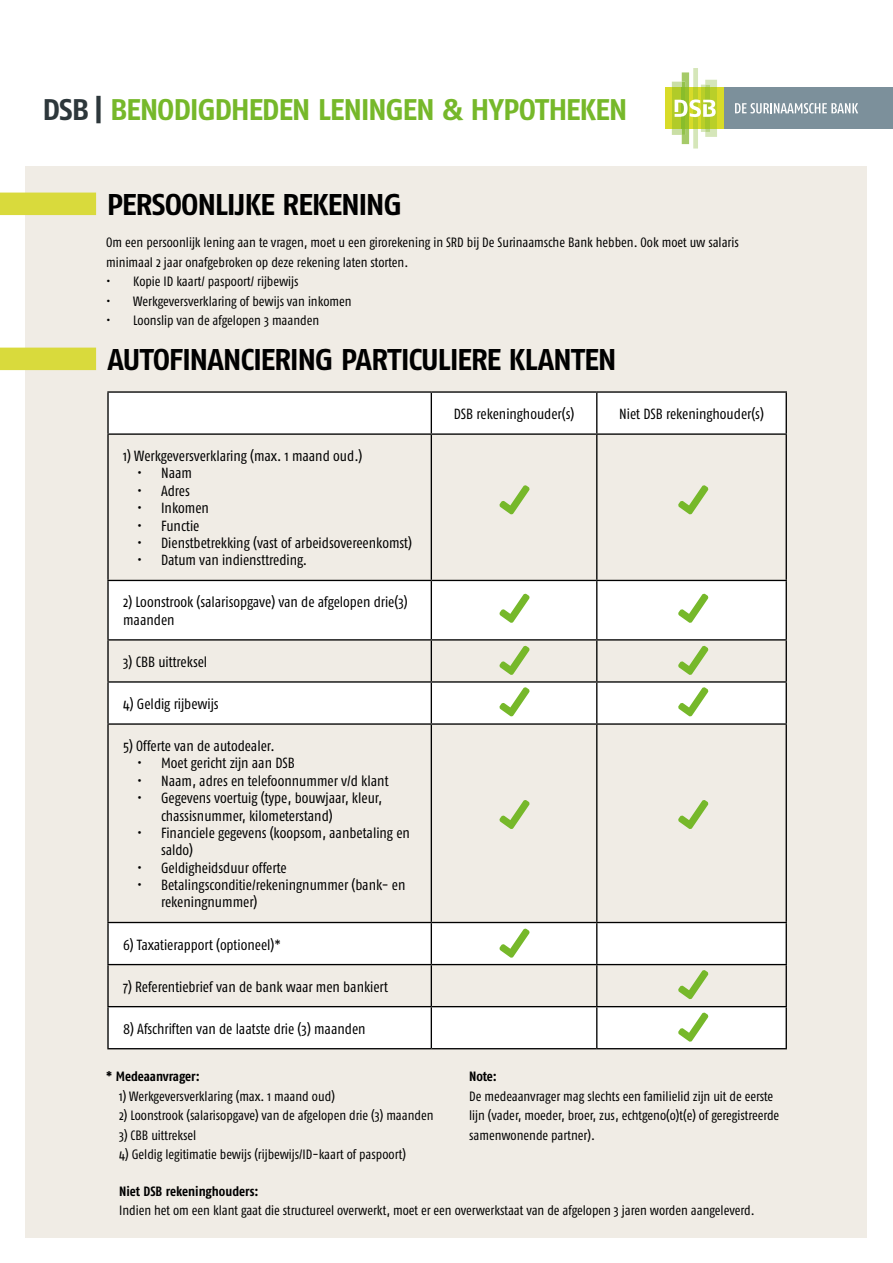
<style>
.page{position:relative;width:893px;height:1263px;background:#fff}
.page>*{position:absolute;margin:0;border:0;box-sizing:border-box;transform-origin:0 0}
.t1{font:700 30px "Fago No";letter-spacing:-.04em;color:#000}
.t2{font:700 29.85px "Fago No";letter-spacing:-.04em;color:#76b82a}
.t3{font:14.7px/17.4px "Fago Co";color:#000}
.t4{font:13.5px/19.5px "Fago Co";color:#000}
.t5{font:700 13.5px "Fago Co";letter-spacing:-.005em;color:#000}
.s1{color:#2d373b}
</style>
<div class="page">
<div style="left:26px;top:166px;width:841px;height:1071px;background:#f0ece5"></div>
<div style="left:666px;top:88px;width:58px;height:41px;background:#d8db29"></div>
<div style="left:724px;top:88px;width:169px;height:41px;background:#7c909b"></div>
<svg style="left:735px;top:103px;width:123px;height:10px"></svg>
<svg style="left:672px;top:68px;width:45px;height:81px"></svg>
<div style="left:0;top:193px;width:96px;height:22px;background:#d9da3c"></div>
<svg style="left:109px;top:393px;width:677px;height:655px"></svg>
<hr style="left:107px;top:391px;width:324px;height:2px;background:#000">
<hr style="left:107px;top:393px;width:2px;height:40px;background:#000">
<hr style="left:431px;top:391px;width:166px;height:2px;background:#000">
<hr style="left:431px;top:393px;width:1px;height:40px;background:#000">
<hr style="left:597px;top:391px;width:190px;height:2px;background:#000">
<hr style="left:596px;top:393px;width:1px;height:40px;background:#000">
<hr style="left:786px;top:393px;width:1px;height:40px;background:#000">
<hr style="left:107px;top:433px;width:324px;height:2px;background:#000">
<hr style="left:107px;top:435px;width:2px;height:145px;background:#000">
<hr style="left:431px;top:433px;width:166px;height:2px;background:#000">
<hr style="left:431px;top:435px;width:1px;height:145px;background:#000">
<hr style="left:597px;top:433px;width:190px;height:2px;background:#000">
<hr style="left:596px;top:435px;width:1px;height:145px;background:#000">
<hr style="left:786px;top:435px;width:1px;height:145px;background:#000">
<hr style="left:107px;top:580px;width:324px;height:1px;background:#000">
<hr style="left:107px;top:581px;width:2px;height:58px;background:#000">
<hr style="left:431px;top:580px;width:166px;height:1px;background:#000">
<hr style="left:431px;top:581px;width:1px;height:58px;background:#000">
<hr style="left:597px;top:580px;width:190px;height:1px;background:#000">
<hr style="left:596px;top:581px;width:1px;height:58px;background:#000">
<hr style="left:786px;top:581px;width:1px;height:58px;background:#000">
<hr style="left:107px;top:639px;width:324px;height:1px;background:#000">
<hr style="left:107px;top:640px;width:2px;height:41px;background:#000">
<hr style="left:431px;top:639px;width:166px;height:1px;background:#000">
<hr style="left:431px;top:640px;width:1px;height:41px;background:#000">
<hr style="left:597px;top:639px;width:190px;height:1px;background:#000">
<hr style="left:596px;top:640px;width:1px;height:41px;background:#000">
<hr style="left:786px;top:640px;width:1px;height:41px;background:#000">
<hr style="left:107px;top:681px;width:324px;height:2px;background:#000">
<hr style="left:107px;top:683px;width:2px;height:40px;background:#000">
<hr style="left:431px;top:681px;width:166px;height:2px;background:#000">
<hr style="left:431px;top:683px;width:1px;height:40px;background:#000">
<hr style="left:597px;top:681px;width:190px;height:2px;background:#000">
<hr style="left:596px;top:683px;width:1px;height:40px;background:#000">
<hr style="left:786px;top:683px;width:1px;height:40px;background:#000">
<hr style="left:107px;top:723px;width:324px;height:2px;background:#000">
<hr style="left:107px;top:725px;width:2px;height:197px;background:#000">
<hr style="left:431px;top:723px;width:166px;height:2px;background:#000">
<hr style="left:431px;top:725px;width:1px;height:197px;background:#000">
<hr style="left:597px;top:723px;width:190px;height:2px;background:#000">
<hr style="left:596px;top:725px;width:1px;height:197px;background:#000">
<hr style="left:786px;top:725px;width:1px;height:197px;background:#000">
<hr style="left:107px;top:922px;width:324px;height:1px;background:#000">
<hr style="left:107px;top:923px;width:2px;height:41px;background:#000">
<hr style="left:431px;top:922px;width:166px;height:1px;background:#000">
<hr style="left:431px;top:923px;width:1px;height:41px;background:#000">
<hr style="left:597px;top:922px;width:190px;height:1px;background:#000">
<hr style="left:596px;top:923px;width:1px;height:41px;background:#000">
<hr style="left:786px;top:923px;width:1px;height:41px;background:#000">
<hr style="left:107px;top:964px;width:324px;height:1px;background:#000">
<hr style="left:107px;top:965px;width:2px;height:41px;background:#000">
<hr style="left:431px;top:964px;width:166px;height:1px;background:#000">
<hr style="left:431px;top:965px;width:1px;height:41px;background:#000">
<hr style="left:597px;top:964px;width:190px;height:1px;background:#000">
<hr style="left:596px;top:965px;width:1px;height:41px;background:#000">
<hr style="left:786px;top:965px;width:1px;height:41px;background:#000">
<hr style="left:107px;top:1006px;width:324px;height:1px;background:#000">
<hr style="left:107px;top:1007px;width:2px;height:41px;background:#000">
<hr style="left:431px;top:1006px;width:166px;height:1px;background:#000">
<hr style="left:431px;top:1007px;width:1px;height:41px;background:#000">
<hr style="left:597px;top:1006px;width:190px;height:1px;background:#000">
<hr style="left:596px;top:1007px;width:1px;height:41px;background:#000">
<hr style="left:786px;top:1007px;width:1px;height:41px;background:#000">
<hr style="left:107px;top:1048px;width:324px;height:1px;background:#000">
<hr style="left:431px;top:1048px;width:166px;height:1px;background:#000">
<hr style="left:597px;top:1048px;width:190px;height:1px;background:#000">
<div style="left:0;top:348px;width:96px;height:22px;background:#d9da3c"></div>
<svg style="left:499px;top:485px;width:30px;height:30px"></svg>
<svg style="left:499px;top:593px;width:30px;height:30px"></svg>
<svg style="left:499px;top:645px;width:30px;height:30px"></svg>
<svg style="left:499px;top:687px;width:30px;height:30px"></svg>
<svg style="left:499px;top:800px;width:30px;height:29px"></svg>
<svg style="left:499px;top:928px;width:30px;height:30px"></svg>
<svg style="left:678px;top:485px;width:30px;height:30px"></svg>
<svg style="left:678px;top:593px;width:30px;height:30px"></svg>
<svg style="left:678px;top:645px;width:30px;height:30px"></svg>
<svg style="left:678px;top:687px;width:30px;height:30px"></svg>
<svg style="left:678px;top:800px;width:30px;height:29px"></svg>
<svg style="left:678px;top:970px;width:30px;height:29px"></svg>
<svg style="left:678px;top:1012px;width:30px;height:30px"></svg>
<h2 class="t2" style="left:43px;top:92px;width:586px"><span class="s1">DSB |</span> BENODIGDHEDEN LENINGEN &amp; HYPOTHEKEN</h2>
<h1 class="t1" style="left:107px;top:187px;width:297px">PERSOONLIJKE REKENING</h1>
<p class="t4" style="left:106px;top:233px;width:634px">Om een persoonlijk lening aan te vragen, moet u een girorekening in SRD bij De Surinaamsche Bank hebben. Ook moet uw salaris minimaal 2 jaar onafgebroken op deze rekening laten storten.</p>
<p class="t4" style="left:106px;top:272px;width:194px">• Kopie ID kaart/ paspoort/ rijbewijs</p>
<p class="t4" style="left:106px;top:291px;width:247px">• Werkgeversverklaring of bewijs van inkomen</p>
<p class="t4" style="left:106px;top:310px;width:214px">• Loonslip van de afgelopen 3 maanden</p>
<h1 class="t1" style="left:107px;top:342px;width:511px">AUTOFINANCIERING PARTICULIERE KLANTEN</h1>
<p class="t3" style="left:123px;top:447px;width:241px">1) Werkgeversverklaring (max. 1 maand oud.)</p>
<p class="t3" style="left:137px;top:464px;width:57px">• Naam</p>
<p class="t3" style="left:137px;top:482px;width:54px">• Adres</p>
<p class="t3" style="left:137px;top:499px;width:73px">• Inkomen</p>
<p class="t3" style="left:137px;top:517px;width:64px">• Functie</p>
<p class="t3" style="left:137px;top:534px;width:277px">• Dienstbetrekking (vast of arbeidsovereenkomst)</p>
<p class="t3" style="left:137px;top:551px;width:172px">• Datum van indiensttreding.</p>
<p class="t3" style="left:123px;top:593px;width:286px">2) Loonstrook (salarisopgave) van de afgelopen drie(3) maanden</p>
<p class="t3" style="left:123px;top:653px;width:86px">3) CBB uittreksel</p>
<p class="t3" style="left:123px;top:695px;width:97px">4) Geldig rijbewijs</p>
<p class="t3" style="left:123px;top:737px;width:153px">5) Offerte van de autodealer.</p>
<p class="t3" style="left:137px;top:754px;width:159px">• Moet gericht zijn aan DSB</p>
<p class="t3" style="left:137px;top:772px;width:253px">• Naam, adres en telefoonnummer v/d klant</p>
<p class="t3" style="left:161px;top:789px;width:223px;text-indent:-24px">• Gegevens voertuig (type, bouwjaar, kleur, chassisnummer, kilometerstand)</p>
<p class="t3" style="left:161px;top:824px;width:250px;text-indent:-24px">• Financiele gegevens (koopsom, aanbetaling en saldo)</p>
<p class="t3" style="left:137px;top:859px;width:151px">• Geldigheidsduur offerte</p>
<p class="t3" style="left:161px;top:876px;width:246px;text-indent:-24px">• Betalingsconditie/rekeningnummer (bank- en rekeningnummer)</p>
<p class="t3" style="left:123px;top:935px;width:159px">6) Taxatierapport (optioneel)*</p>
<p class="t3" style="left:123px;top:978px;width:266px">7) Referentiebrief van de bank waar men bankiert</p>
<p class="t3" style="left:123px;top:1020px;width:244px">8) Afschriften van de laatste drie (3) maanden</p>
<p class="t3" style="left:454px;top:405px;width:122px">DSB rekeninghouder(s)</p>
<p class="t3" style="left:619px;top:405px;width:146px">Niet DSB rekeninghouder(s)</p>
<p class="t5" style="left:106px;top:1069px;width:95px">* Medeaanvrager:</p>
<p class="t4" style="left:119px;top:1086px;width:217px">1) Werkgeversverklaring (max. 1 maand oud)</p>
<p class="t4" style="left:119px;top:1106px;width:316px">2) Loonstrook (salarisopgave) van de afgelopen drie (3) maanden</p>
<p class="t4" style="left:119px;top:1125px;width:79px">3) CBB uittreksel</p>
<p class="t4" style="left:119px;top:1145px;width:288px">4) Geldig legitimatie bewijs (rijbewijs/ID-kaart of paspoort)</p>
<p class="t5" style="left:119px;top:1183px;width:141px">Niet DSB rekeninghouders:</p>
<p class="t4" style="left:119px;top:1200px;width:637px">Indien het om een klant gaat die structureel overwerkt, moet er een overwerkstaat van de afgelopen 3 jaren worden aangeleverd.</p>
<p class="t5" style="left:469px;top:1069px;width:29px">Note:</p>
<p class="t4" style="left:469px;top:1086px;width:312px">De medeaanvrager mag slechts een familielid zijn uit de eerste lijn (vader, moeder, broer, zus, echtgeno(o)t(e) of geregistreerde samenwonende partner).</p>
</div>
